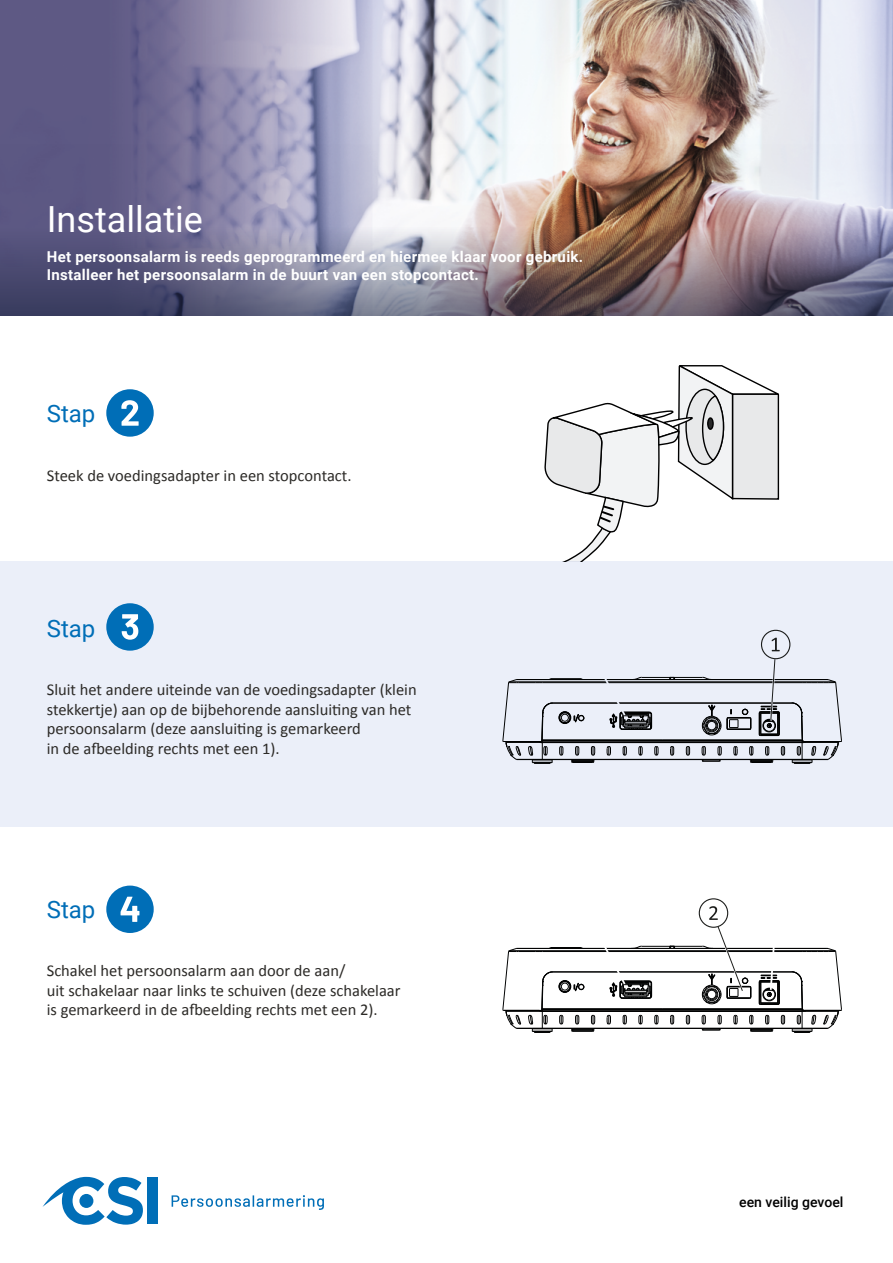
<style>
.page{position:relative;width:893px;height:1263px;background:#fff}
.page>*{position:absolute;margin:0;border:0;box-sizing:border-box;transform-origin:0 0}
.t1{font:36px "Roboto";color:#fff}
.t2{font:24px "Roboto";color:#006eb7}
.t3{font:16.5px/19.5px "Calibri";color:#2c2a27}
.t4{font:700 15px/18px "Roboto";letter-spacing:.02em;color:#fff}
.t5{font:500 14.1px "Roboto";color:#000}
</style>
<div class="page">
<div style="left:106px;top:389px;width:48px;height:48px;background:#006eb7;border-radius:50%"></div>
<div style="left:0;top:561px;width:893px;height:266px;background:#ebeff9"></div>
<svg style="left:121px;top:400px;width:18px;height:26px"></svg>
<div style="left:106px;top:603px;width:48px;height:48px;background:#006eb7;border-radius:50%"></div>
<svg style="left:122px;top:614px;width:16px;height:26px"></svg>
<div style="left:106px;top:885px;width:48px;height:48px;background:#006eb7;border-radius:50%"></div>
<svg style="left:121px;top:897px;width:18px;height:25px"></svg>
<img style="left:0;top:0;width:893px;height:145px">
<img style="left:0;top:145px;width:893px;height:171px">
<svg style="left:172px;top:1195px;width:152px;height:15px"></svg>
<div style="left:147px;top:1178px;width:10px;height:46px;background:#006eb7"></div>
<svg style="left:43px;top:1177px;width:100px;height:48px"></svg>
<div style="left:79px;top:1194px;width:14px;height:14px;background:#006eb7;border-radius:50%"></div>
<svg style="left:544px;top:365px;width:236px;height:196px"></svg>
<hr style="left:509px;top:681px;width:326px;height:1px;background:#010202">
<hr style="left:542px;top:682px;width:260px;height:1px;background:#010202">
<hr style="left:553px;top:703px;width:238px;height:1px;background:#010202">
<hr style="left:543px;top:740px;width:259px;height:1px;background:#010202">
<hr style="left:542px;top:742px;width:260px;height:1px;background:#010202">
<div style="left:702px;top:716px;width:19px;height:19px;border:1px solid #010202;border-radius:50%"></div>
<div style="left:559px;top:711px;width:12px;height:13px;border:1px solid #010202;border-radius:50%"></div>
<div style="left:560px;top:713px;width:10px;height:10px;border:1px solid #010202;border-radius:50%"></div>
<div style="left:561px;top:714px;width:7px;height:7px;border:1px solid #010202;border-radius:50%"></div>
<svg style="left:734px;top:746px;width:3px;height:9px"></svg>
<svg style="left:749px;top:746px;width:25px;height:17px"></svg>
<svg style="left:781px;top:746px;width:4px;height:9px"></svg>
<svg style="left:670px;top:746px;width:4px;height:9px"></svg>
<svg style="left:702px;top:746px;width:19px;height:16px"></svg>
<svg style="left:559px;top:746px;width:4px;height:9px"></svg>
<svg style="left:570px;top:746px;width:25px;height:17px"></svg>
<svg style="left:607px;top:746px;width:4px;height:9px"></svg>
<svg style="left:623px;top:746px;width:3px;height:9px"></svg>
<svg style="left:639px;top:746px;width:3px;height:9px"></svg>
<svg style="left:655px;top:746px;width:3px;height:9px"></svg>
<svg style="left:686px;top:746px;width:4px;height:9px"></svg>
<svg style="left:702px;top:705px;width:19px;height:29px"></svg>
<div style="left:559px;top:712px;width:11px;height:11px;border:1px solid #010202;border-radius:50%"></div>
<hr style="left:642px;top:677px;width:60px;height:1px;background:#010202">
<hr style="left:550px;top:678px;width:31px;height:1px;background:#010202">
<hr style="left:518px;top:679px;width:308px;height:1px;background:#010202">
<hr style="left:517px;top:759px;width:311px;height:1px;background:#010202">
<svg style="left:702px;top:677px;width:9px;height:2px"></svg>
<svg style="left:791px;top:679px;width:51px;height:85px"></svg>
<svg style="left:502px;top:678px;width:51px;height:86px"></svg>
<svg style="left:727px;top:709px;width:25px;height:21px"></svg>
<svg style="left:574px;top:676px;width:78px;height:54px"></svg>
<svg style="left:760px;top:629px;width:30px;height:30px"></svg>
<div style="left:761px;top:630px;width:29px;height:29px;border:1px solid #1d1e1c;border-radius:50%"></div>
<svg style="left:759px;top:638px;width:21px;height:98px"></svg>
<hr style="left:509px;top:950px;width:326px;height:1px;background:#010202">
<hr style="left:542px;top:951px;width:260px;height:1px;background:#010202">
<hr style="left:553px;top:971px;width:238px;height:1px;background:#010202">
<hr style="left:553px;top:972px;width:238px;height:1px;background:#010202">
<hr style="left:662px;top:1008px;width:140px;height:1px;background:#010202">
<hr style="left:543px;top:1008px;width:119px;height:1px;background:#010202">
<hr style="left:543px;top:1009px;width:259px;height:1px;background:#010202">
<hr style="left:541px;top:1010px;width:262px;height:1px;background:#010202">
<hr style="left:542px;top:1011px;width:260px;height:1px;background:#010202">
<div style="left:702px;top:985px;width:19px;height:19px;border:1px solid #010202;border-radius:50%"></div>
<div style="left:559px;top:980px;width:12px;height:12px;border:1px solid #010202;border-radius:50%"></div>
<div style="left:560px;top:981px;width:10px;height:11px;border:1px solid #010202;border-radius:50%"></div>
<div style="left:561px;top:983px;width:7px;height:7px;border:1px solid #010202;border-radius:50%"></div>
<svg style="left:734px;top:1015px;width:3px;height:9px"></svg>
<svg style="left:749px;top:1015px;width:25px;height:17px"></svg>
<svg style="left:781px;top:1015px;width:4px;height:9px"></svg>
<svg style="left:670px;top:1015px;width:4px;height:9px"></svg>
<svg style="left:702px;top:1015px;width:19px;height:16px"></svg>
<svg style="left:559px;top:1015px;width:4px;height:9px"></svg>
<svg style="left:570px;top:1015px;width:25px;height:17px"></svg>
<svg style="left:607px;top:1015px;width:4px;height:9px"></svg>
<svg style="left:623px;top:1015px;width:3px;height:9px"></svg>
<svg style="left:639px;top:1015px;width:3px;height:9px"></svg>
<svg style="left:655px;top:1015px;width:3px;height:9px"></svg>
<svg style="left:686px;top:1015px;width:4px;height:9px"></svg>
<div style="left:559px;top:981px;width:11px;height:11px;border:1px solid #010202;border-radius:50%"></div>
<hr style="left:642px;top:946px;width:60px;height:1px;background:#010202">
<hr style="left:550px;top:947px;width:31px;height:1px;background:#010202">
<hr style="left:518px;top:948px;width:308px;height:1px;background:#010202">
<hr style="left:517px;top:1028px;width:311px;height:1px;background:#010202">
<svg style="left:791px;top:948px;width:51px;height:85px"></svg>
<svg style="left:502px;top:947px;width:51px;height:86px"></svg>
<svg style="left:574px;top:945px;width:78px;height:54px"></svg>
<svg style="left:698px;top:897px;width:30px;height:31px"></svg>
<div style="left:699px;top:898px;width:29px;height:30px;border:1px solid #1d1e1c;border-radius:50%"></div>
<svg style="left:702px;top:906px;width:50px;height:97px"></svg>
<svg style="left:759px;top:947px;width:21px;height:58px"></svg>
<h1 class="t1" style="left:47px;top:194px;width:158px">Installatie</h1>
<p class="t4" style="left:47px;top:247px;width:538px">Het persoonsalarm is reeds geprogrammeerd en hiermee klaar voor gebruik.<br>Installeer het persoonsalarm in de buurt van een stopcontact.</p>
<h2 class="t2" style="left:47px;top:397px;width:50px">Stap</h2>
<p class="t3" style="left:47px;top:465px;width:306px">Steek de voedingsadapter in een stopcontact.</p>
<h2 class="t2" style="left:47px;top:611px;width:50px">Stap</h2>
<p class="t3" style="left:47px;top:679px;width:371px">Sluit het andere uiteinde van de voedingsadapter (klein stekkertje) aan op de bijbehorende aansluiting van het persoonsalarm (deze aansluiting is gemarkeerd<br>in de afbeelding rechts met een 1).</p>
<h2 class="t2" style="left:47px;top:892px;width:50px">Stap</h2>
<p class="t3" style="left:47px;top:960px;width:355px">Schakel het persoonsalarm aan door de aan/<br>uit schakelaar naar links te schuiven (deze schakelaar is gemarkeerd in de afbeelding rechts met een 2).</p>
<p class="t5" style="left:739px;top:1192px;width:106px">een veilig gevoel</p>
</div>
